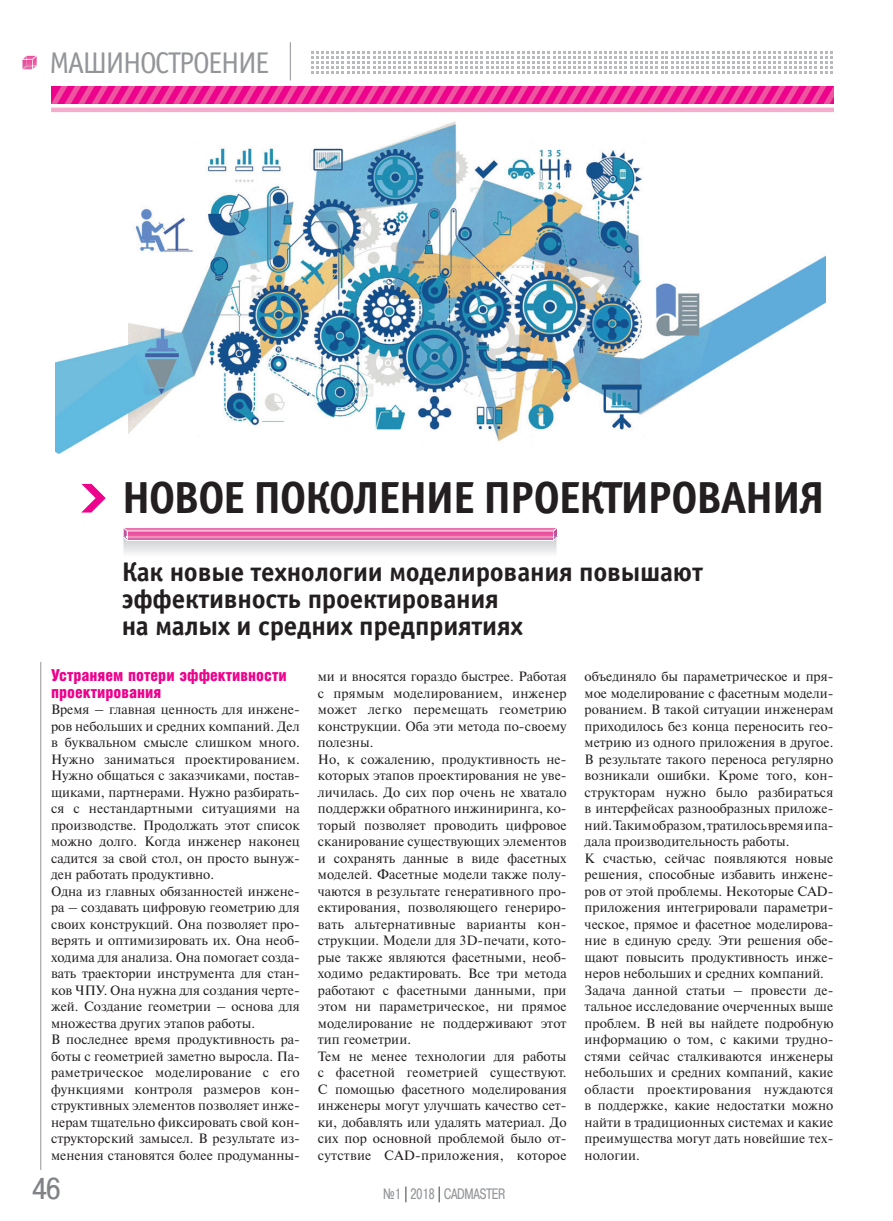
<style>
.page{position:relative;width:893px;height:1221px;background:#fff}
.page>*{position:absolute;margin:0;border:0;box-sizing:border-box;transform-origin:0 0}
.t1{font:700 45px "Officina Sans C";letter-spacing:-.04em;color:#231f20}
.t2{font:30px "Officina Sans C";letter-spacing:-.05em;color:#939598}
.t3{font:30px "Pragmatica Cond C";color:#808285;scale:1.07 1}
.t4{font:700 27px/27px "Officina Sans C";letter-spacing:-.01em;color:#231f20}
.t5{font:900 16.5px/16.5px "Helios Cond";color:#ed028c}
.t6{font:15px "Pragmatica Cond C";color:#939598;scale:.9 1}
.t7{font:13.5px/16.5px "Newton C";color:#231f20}
.s1{color:#231f20}
</style>
<div class="page">
<svg style="left:22px;top:55px;width:15px;height:15px"></svg>
<hr style="left:290px;top:42px;width:1px;height:38px;background:#939598">
<img style="left:55px;top:112px;width:770px;height:342px">
<hr style="left:40px;top:662px;width:1px;height:507px;background:#939598">
<svg style="left:81px;top:484px;width:25px;height:28px"></svg>
<svg style="left:123px;top:528px;width:435px;height:13px;background:#e980b5"></svg>
<svg style="left:311px;top:51px;width:522px;height:23px"></svg>
<svg style="left:51px;top:86px;width:782px;height:18px;background:#ed2794"></svg>
<hr style="left:51px;top:108px;width:782px;height:4px;background:#f5adce">
<p class="t2" style="left:49px;top:51px;width:222px">МАШИНОСТРОЕНИЕ</p>
<p class="t1" style="left:122px;top:480px;width:705px">НОВОЕ ПОКОЛЕНИЕ ПРОЕКТИРОВАНИЯ</p>
<p class="t4" style="left:122px;top:560px;width:583px">Как новые технологии моделирования повышают эффективность проектирования<br>на малых и средних предприятиях</p>
<p class="t5" style="left:51px;top:668px;width:237px">Устраняем потери эффективности проектирования</p>
<p class="t7" style="left:51px;top:702px;width:250px">Время – главная ценность для инжене&shy;ров небольших и средних компаний. Дел в буквальном смысле слишком много.<br>Нужно заниматься проектированием.<br>Нужно общаться с заказчиками, постав&shy;щиками, партнерами. Нужно разбирать&shy;ся с нестандартными ситуациями на производстве. Продолжать этот список можно долго. Когда инженер наконец садится за свой стол, он просто вынуж&shy;ден работать продуктивно.<br>Одна из главных обязанностей инжене&shy;ра – создавать цифровую геометрию для своих конструкций. Она позволяет про&shy;верять и оптимизировать их. Она необ&shy;ходима для анализа. Она помогает созда&shy;вать траектории инструмента для стан&shy;ков ЧПУ. Она нужна для создания черте&shy;жей. Создание геометрии – основа для множества других этапов работы.<br>В последнее время продуктивность ра&shy;боты с геометрией заметно выросла. Па&shy;раметрическое моделирование с его функциями контроля размеров кон&shy;структивных элементов позволяет инже&shy;нерам тщательно фиксировать свой кон&shy;структорский замысел. В результате из&shy;менения становятся более продуманны-</p>
<p class="t7" style="left:318px;top:669px;width:250px">ми и вносятся гораздо быстрее. Работая с прямым моделированием, инженер может легко перемещать геометрию конструкции. Оба эти метода по-своему полезны.<br>Но, к сожалению, продуктивность не&shy;которых этапов проектирования не уве&shy;личилась. До сих пор очень не хватало поддержки обратного инжиниринга, ко&shy;торый позволяет проводить цифровое сканирование существующих элементов и сохранять данные в виде фасетных моделей. Фасетные модели также полу&shy;чаются в результате генеративного про&shy;ектирования, позволяющего генериро&shy;вать альтернативные варианты кон&shy;струкции. Модели для 3D-печати, кото&shy;рые также являются фасетными, необ&shy;ходимо редактировать. Все три метода работают с фасетными данными, при этом ни параметрическое, ни прямое моделирование не поддерживают этот тип геометрии.<br>Тем не менее технологии для работы с фасетной геометрией существуют.<br>С помощью фасетного моделирования инженеры могут улучшать качество сет&shy;ки, добавлять или удалять материал. До сих пор основной проблемой было от&shy;сутствие CAD-приложения, которое</p>
<p class="t7" style="left:585px;top:669px;width:250px">объединяло бы параметрическое и пря&shy;мое моделирование с фасетным модели&shy;рованием. В такой ситуации инженерам приходилось без конца переносить гео&shy;метрию из одного приложения в другое.<br>В результате такого переноса регулярно возникали ошибки. Кроме того, кон&shy;структорам нужно было разбираться в интерфейсах разнообразных приложе&shy;ний. Таким образом, тратилось время и па&shy;дала производительность работы.<br>К счастью, сейчас появляются новые решения, способные избавить инжене&shy;ров от этой проблемы. Некоторые CAD&shy;приложения интегрировали параметри&shy;ческое, прямое и фасетное моделирова&shy;ние в единую среду. Эти решения обе&shy;щают повысить продуктивность инже&shy;неров небольших и средних компаний.<br>Задача данной статьи – провести де&shy;тальное исследование очерченных выше проблем. В ней вы найдете подробную информацию о том, с какими трудно&shy;стями сейчас сталкиваются инженеры небольших и средних компаний, какие области проекти рования нуж даются в поддержке, какие недостатки можно найти в традиционных системах и какие преимущества могут дать новейшие тех&shy;нологии.</p>
<p class="t3" style="left:33px;top:1171px;width:27px">46</p>
<p class="t6" style="left:383px;top:1185px;width:137px">¹1 <span class="s1">|</span> 2018 <span class="s1">|</span> CADMASTER</p>
</div>
